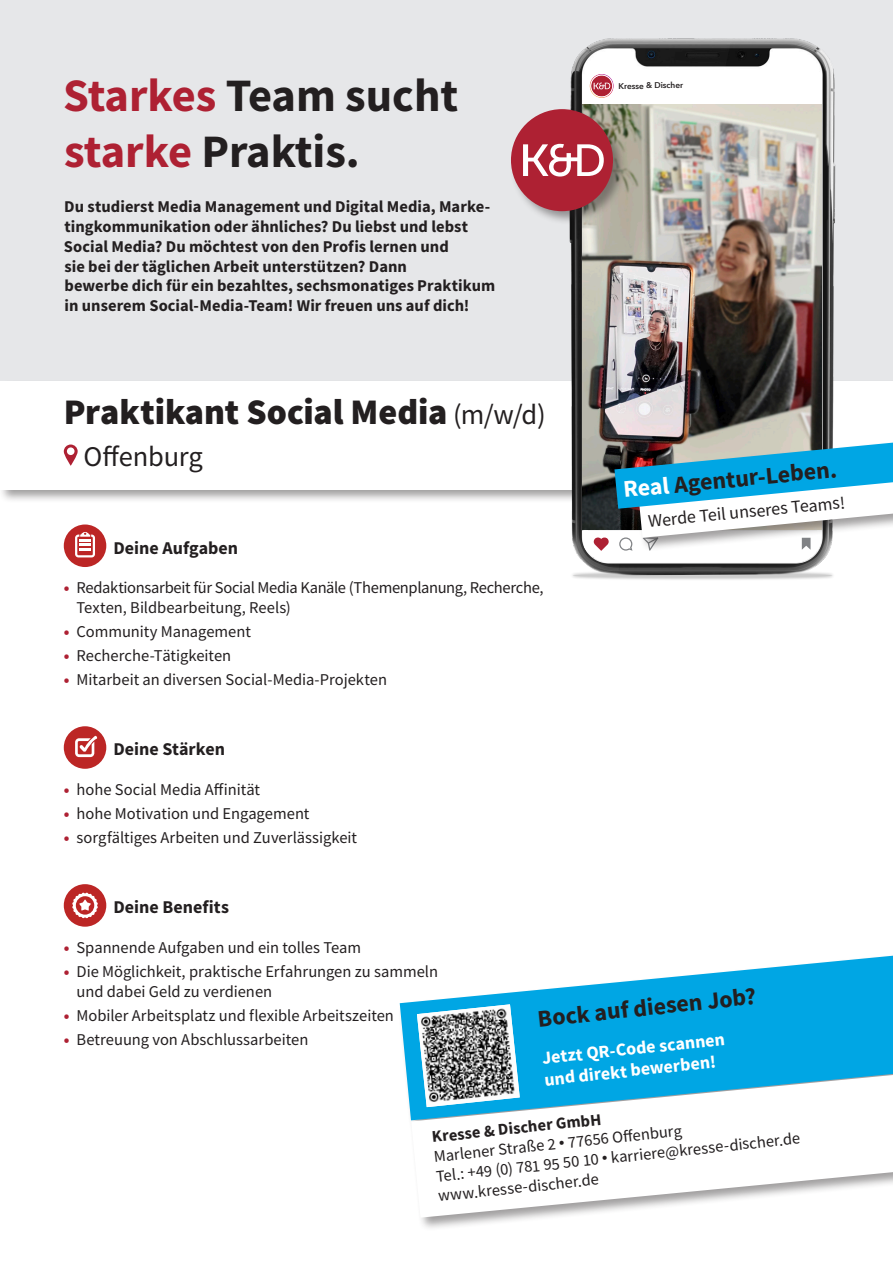
<style>
.page{position:relative;width:893px;height:1263px;background:#fff}
.page>*{position:absolute;margin:0;border:0;box-sizing:border-box;transform-origin:0 0}
.t1{font:700 46.5px "Source Sans Pro";color:#231f20}
.t2{font:900 36px "Source Sans Pro";letter-spacing:-.005em;color:#231f20}
.t3{font:28.5px "Source Sans Pro";letter-spacing:-.005em;color:#231f20}
.t4{font:700 24px "Source Sans Pro";color:#231f20}
.t5{font:700 18px "Source Sans Pro";color:#231f20}
.t6{font:700 18px/21.6px "Source Sans Pro";color:#fff}
.t7{font:18px "Source Sans Pro";color:#231f20}
.t8{font:16.5px/19.8px "Source Sans Pro";letter-spacing:-.005em;color:#231f20}
.t9{font:700 16.5px/19.8px "Source Sans Pro";letter-spacing:.005em;color:#231f20}
.suewst_bu{font:600 8.25px "Avenir Next";color:#231f20}
.s1{color:#ae2133}
.s2{font-weight:400;font-size:28.5px}
.s3{font-weight:700;color:#ae2133}
.s4{color:#fff}
.s5{font-family:"Arial"}
</style>
<div class="page">
<div style="left:0;top:0;width:893px;height:390px;background:#e6e7e9"></div>
<div style="left:0;top:379px;width:893px;height:124px;background:#231f20;opacity:.43"></div>
<div style="left:0;top:381px;width:893px;height:108px;background:#fff"></div>
<svg style="left:64px;top:444px;width:14px;height:22px"></svg>
<div style="left:64px;top:524px;width:42px;height:43px;background:#bc2625;border-radius:50%"></div>
<svg style="left:75px;top:532px;width:20px;height:25px"></svg>
<div style="left:64px;top:726px;width:42px;height:43px;background:#bc2625;border-radius:50%"></div>
<svg style="left:75px;top:736px;width:23px;height:21px"></svg>
<div style="left:64px;top:884px;width:42px;height:43px;background:#bc2625;border-radius:50%"></div>
<svg style="left:72px;top:892px;width:26px;height:26px"></svg>
<svg style="left:400px;top:956px;width:493px;height:154px;fill:#00a6e4"></svg>
<img style="left:417px;top:1004px;width:103px;height:66px">
<img style="left:558px;top:38px;width:283px;height:542px">
<img style="left:582px;top:104px;width:240px;height:426px">
<svg style="left:590px;top:74px;width:24px;height:24px"></svg>
<svg style="left:580px;top:530px;width:5px;height:33px"></svg>
<div style="left:509px;top:107px;width:118px;height:118px;background:#231f20;opacity:.43"></div>
<svg style="left:511px;top:109px;width:102px;height:102px;background:#b85863"></svg>
<div style="left:613px;top:437px;width:280px;height:114px;background:#231f20;opacity:.43"></div>
<svg style="left:585px;top:443px;width:308px;height:120px"></svg>
<div style="left:410px;top:1070px;width:483px;height:161px;background:#231f20;opacity:.43"></div>
<svg style="left:411px;top:1075px;width:482px;height:143px"></svg>
<p class="t1" style="left:63px;top:64px;width:397px"><span class="s1">Starkes</span> Team sucht</p>
<p class="t1" style="left:64px;top:120px;width:297px"><span class="s1">starke</span> Praktis.</p>
<p class="t9" style="left:64px;top:197px;width:433px">Du studierst Media Management und Digital Media, Marke&shy;tingkommunikation oder ähnliches? Du liebst und lebst Social Media? Du möchtest von den Profis lernen und<br>sie bei der täglichen Arbeit unterstützen? Dann<br>bewerbe dich für ein bezahltes, sechsmonatiges Praktikum in unserem Social-Media-Team! Wir freuen uns auf dich!</p>
<p class="t2" style="left:64px;top:387px;width:483px">Praktikant Social Media <span class="s2">(m/w/d)</span></p>
<p class="t3" style="left:83px;top:438px;width:121px">Offenburg</p>
<p class="t5" style="left:113px;top:535px;width:126px">Deine Aufgaben</p>
<p class="t8" style="left:77px;top:578px;width:469px;text-indent:-13px"><span class="s3">•</span> Redaktionsarbeit für Social Media Kanäle (Themenplanung, Recherche,<br>Texten, Bildbearbeitung, Reels)</p>
<p class="t8" style="left:64px;top:621px;width:189px"><span class="s3">•</span> Community Management</p>
<p class="t8" style="left:64px;top:646px;width:169px"><span class="s3">•</span> Recherche-Tätigkeiten</p>
<p class="t8" style="left:64px;top:670px;width:325px"><span class="s3">•</span> Mitarbeit an diversen Social-Media-Projekten</p>
<p class="t5" style="left:113px;top:737px;width:113px">Deine Stärken</p>
<p class="t8" style="left:64px;top:779px;width:198px"><span class="s3">•</span> hohe Social Media Affinität</p>
<p class="t8" style="left:64px;top:803px;width:247px"><span class="s3">•</span> hohe Motivation und Engagement</p>
<p class="t8" style="left:64px;top:827px;width:295px"><span class="s3">•</span> sorgfältiges Arbeiten und Zuverlässigkeit</p>
<p class="suewst_bu" style="left:618px;top:79px;width:66px;rotate:-1deg">Kresse &amp; Discher</p>
<p class="t4" style="left:622px;top:472px;width:216px;rotate:-5deg"><span class="s4">Real</span> Agentur-Leben.</p>
<p class="t7" style="left:647px;top:509px;width:199px;rotate:-5deg">Werde Teil unseres Teams!</p>
<p class="t5" style="left:113px;top:895px;width:117px">Deine Benefits</p>
<p class="t8" style="left:64px;top:937px;width:299px"><span class="s3">•</span> Spannende Aufgaben und ein tolles Team</p>
<p class="t8" style="left:77px;top:961px;width:363px;text-indent:-13px"><span class="s3">•</span> Die Möglichkeit, praktische Erfahrungen zu sammeln und dabei Geld zu verdienen</p>
<p class="t8" style="left:64px;top:1005px;width:332px"><span class="s3">•</span> Mobiler Arbeitsplatz und flexible Arbeitszeiten</p>
<p class="t8" style="left:64px;top:1029px;width:246px"><span class="s3">•</span> Betreuung von Abschlussarbeiten</p>
<p class="t4" style="left:536px;top:1002px;width:221px;rotate:-6deg">Bock auf diesen Job?</p>
<p class="t6" style="left:541px;top:1047px;width:185px;rotate:-6deg">Jetzt QR-Code scannen und direkt bewerben!</p>
<p class="t9" style="left:431px;top:1127px;width:172px;rotate:-6deg">Kresse &amp; Discher GmbH</p>
<p class="t8" style="left:433px;top:1146px;width:251px;rotate:-6deg">Marlener Straße 2 <span class="s5">•</span> 77656 Off enburg</p>
<p class="t8" style="left:435px;top:1166px;width:367px;rotate:-6deg">Tel.: +49 (0) 781 95 50 10 <span class="s5">•</span> karriere@kresse-discher.de</p>
<p class="t8" style="left:437px;top:1186px;width:163px;rotate:-6deg">www.kresse-discher.de</p>
</div>
